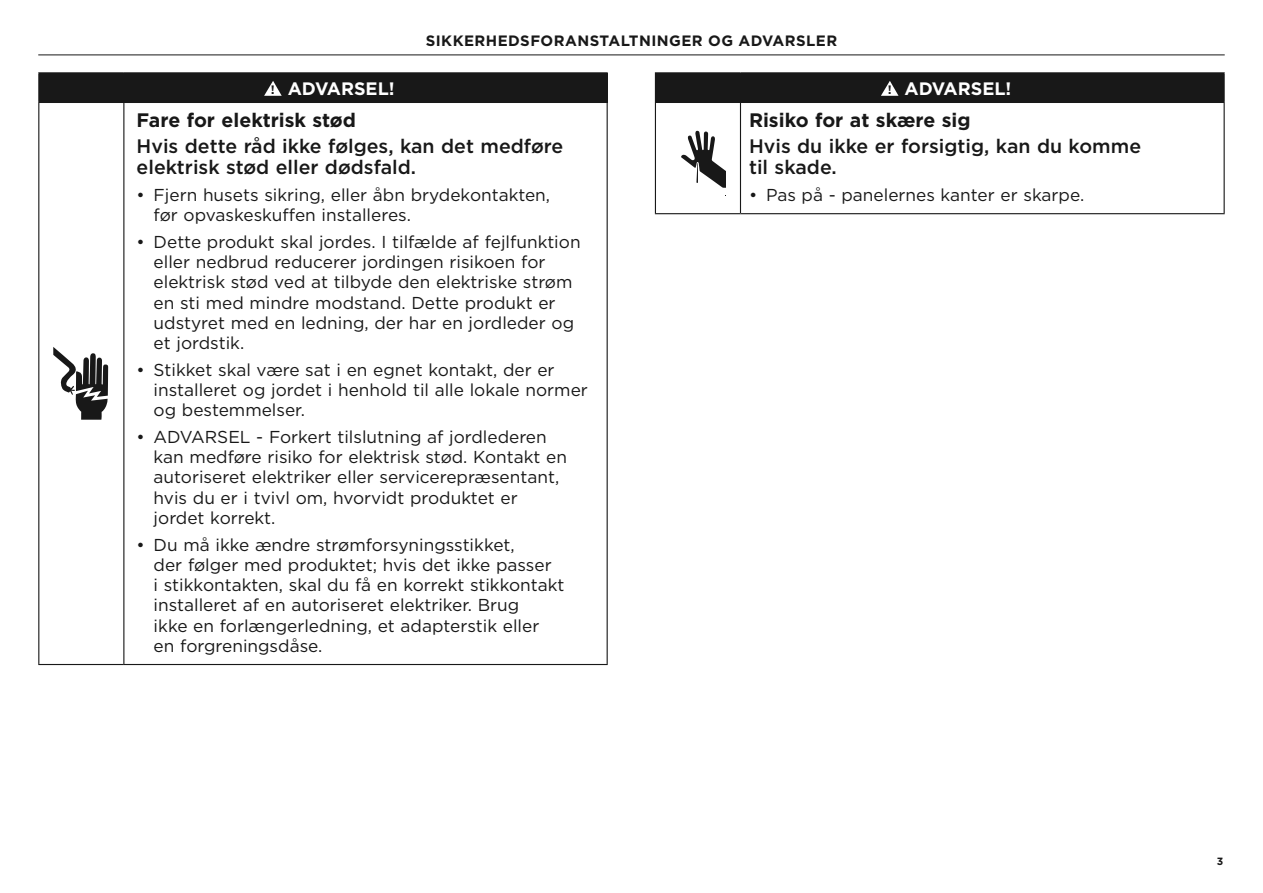
<style>
.page{position:relative;width:1263px;height:893px;background:#fff}
.page>*{position:absolute;margin:0;border:0;box-sizing:border-box;transform-origin:0 0}
.t1{font:500 19.5px/21.8px "Gotham";color:#181818}
.t2{font:700 19.5px "Gotham";color:#181818}
.t3{font:700 18px "Gotham";color:#fff}
.t4{font:17.25px/20.2px "Gotham";color:#181818}
.t5{font:700 15px "Gotham";letter-spacing:.03em;color:#181818}
.t6{font:700 10.5px "Gotham";color:#181818}
.s1{font-size:12.3px;color:#181818}
</style>
<div class="page">
<hr style="left:38px;top:55px;width:1187px;height:1px;background:#181818">
<div style="left:39px;top:73px;width:568px;height:29px;background:#181818"></div>
<svg style="left:607px;top:73px;width:1px;height:29px"></svg>
<hr style="left:38px;top:72px;width:86px;height:1px;background:#181818">
<svg style="left:38px;top:73px;width:1px;height:29px"></svg>
<hr style="left:124px;top:72px;width:484px;height:1px;background:#181818">
<hr style="left:38px;top:102px;width:86px;height:1px;background:#181818">
<hr style="left:38px;top:103px;width:1px;height:561px;background:#181818">
<hr style="left:124px;top:102px;width:484px;height:1px;background:#181818">
<hr style="left:123px;top:103px;width:1px;height:561px;background:#181818">
<hr style="left:607px;top:103px;width:1px;height:561px;background:#181818">
<hr style="left:38px;top:664px;width:86px;height:1px;background:#181818">
<hr style="left:124px;top:664px;width:484px;height:1px;background:#181818">
<svg style="left:264px;top:81px;width:18px;height:15px"></svg>
<svg style="left:53px;top:347px;width:55px;height:73px"></svg>
<div style="left:655px;top:73px;width:569px;height:29px;background:#181818"></div>
<hr style="left:1223px;top:73px;width:2px;height:29px;background:#181818">
<hr style="left:655px;top:72px;width:85px;height:1px;background:#181818">
<hr style="left:740px;top:72px;width:485px;height:1px;background:#181818">
<hr style="left:655px;top:102px;width:85px;height:1px;background:#181818">
<hr style="left:655px;top:103px;width:1px;height:110px;background:#181818">
<hr style="left:740px;top:102px;width:485px;height:1px;background:#181818">
<hr style="left:740px;top:103px;width:1px;height:110px;background:#181818">
<hr style="left:1223px;top:103px;width:2px;height:110px;background:#181818">
<hr style="left:655px;top:213px;width:85px;height:1px;background:#181818">
<hr style="left:740px;top:213px;width:485px;height:1px;background:#181818">
<svg style="left:881px;top:81px;width:17px;height:15px"></svg>
<svg style="left:681px;top:131px;width:45px;height:57px"></svg>
<p class="t5" style="left:426px;top:31px;width:413px">SIKKERHEDSFORANSTALTNINGER OG ADVARSLER</p>
<p class="t3" style="left:271px;top:77px;width:125px"><span class="s1">!</span> ADVARSEL!</p>
<p class="t2" style="left:137px;top:107px;width:221px">Fare for elektrisk stød</p>
<p class="t1" style="left:137px;top:135px;width:428px">Hvis dette råd ikke følges, kan det medføre elektrisk stød eller dødsfald.</p>
<p class="t4" style="left:154px;top:184px;width:398px;text-indent:-17px">• Fjern husets sikring, eller åbn brydekontakten, før opvaskeskuffen installeres.</p>
<p class="t4" style="left:154px;top:231px;width:428px;text-indent:-17px">• Dette produkt skal jordes. I tilfælde af fejlfunktion eller nedbrud reducerer jordingen risikoen for elektrisk stød ved at tilbyde den elektriske strøm en sti med mindre modstand. Dette produkt er udstyret med en ledning, der har en jordleder og et jordstik.</p>
<p class="t4" style="left:154px;top:359px;width:436px;text-indent:-17px">• Stikket skal være sat i en egnet kontakt, der er installeret og jordet i henhold til alle lokale normer og bestemmelser.</p>
<p class="t4" style="left:154px;top:426px;width:415px;text-indent:-17px">• ADVARSEL - Forkert tilslutning af jordlederen kan medføre risiko for elektrisk stød. Kontakt en autoriseret elektriker eller servicerepræsentant, hvis du er i tvivl om, hvorvidt produktet er jordet korrekt.</p>
<p class="t4" style="left:154px;top:534px;width:412px;text-indent:-17px">• Du må ikke ændre strømforsyningsstikket,<br>der følger med produktet; hvis det ikke passer<br>i stikkontakten, skal du få en korrekt stikkontakt installeret af en autoriseret elektriker. Brug<br>ikke en forlængerledning, et adapterstik eller en forgreningsdåse.</p>
<p class="t3" style="left:888px;top:77px;width:125px"><span class="s1">!</span> ADVARSEL!</p>
<p class="t2" style="left:749px;top:107px;width:223px">Risiko for at skære sig</p>
<p class="t1" style="left:749px;top:135px;width:394px">Hvis du ikke er forsigtig, kan du komme til skade.</p>
<p class="t4" style="left:749px;top:184px;width:337px">• Pas på - panelernes kanter er skarpe.</p>
<p class="t6" style="left:1217px;top:854px;width:8px">3</p>
</div>
